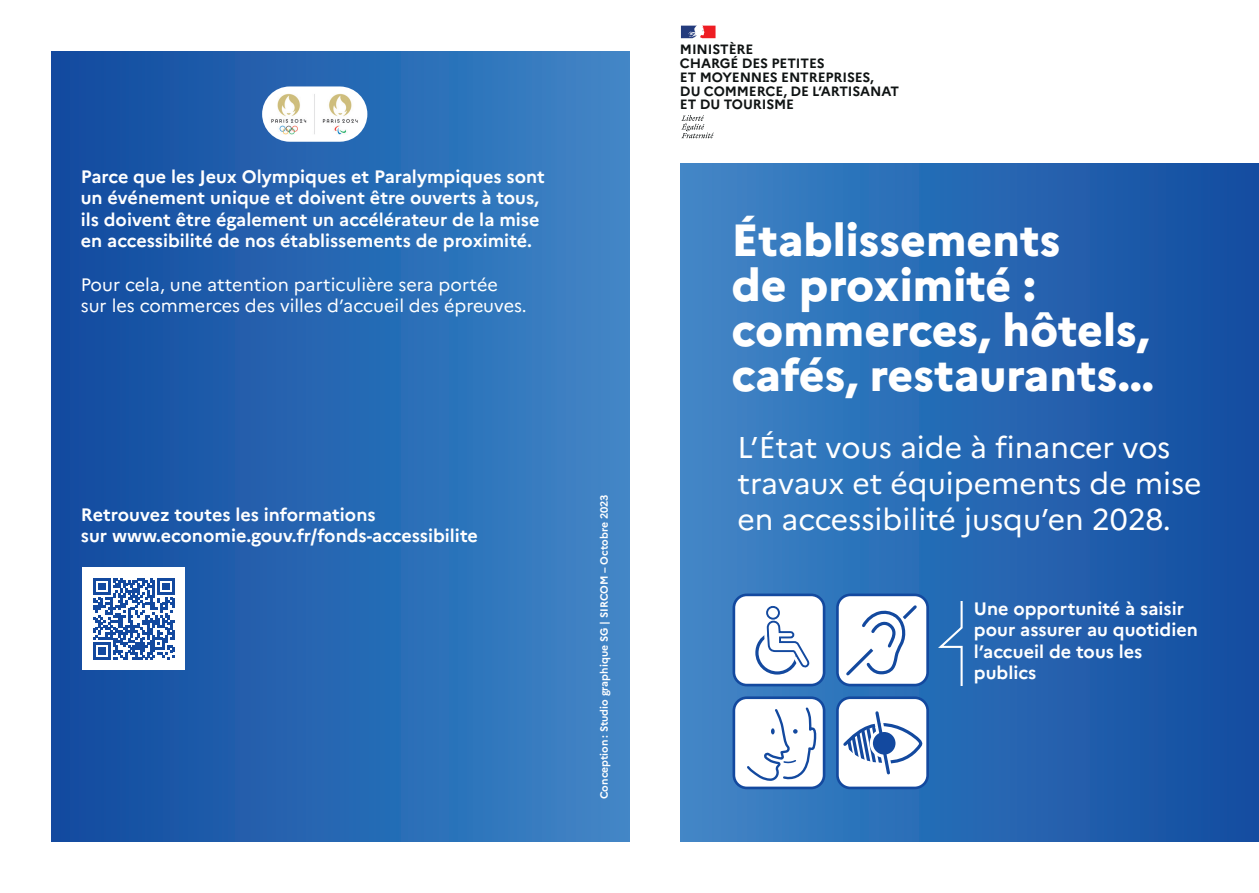
<style>
.page{position:relative;width:1259px;height:893px;background:#fff}
.page>*{position:absolute;margin:0;border:0;box-sizing:border-box;transform-origin:0 0}
.t1{font:800 45px/45px "Marianne";color:#fff}
.t2{font:30px/36px "Marianne";color:#fff}
.t3{font:700 18px/21.6px "Marianne";color:#fff}
.t4{font:18px/21.6px "Marianne";color:#fff}
.t5{font:700 13.5px/13.8px "Marianne";letter-spacing:-.01em;color:#0f1313}
._04-note-6_5pt{font:700 10.5px "Marianne";color:#fff}
</style>
<div class="page">
<div style="left:680px;top:164px;width:579px;height:678px;background:linear-gradient(to right,#3e86c7,#124ca0)"></div>
<div style="left:51px;top:51px;width:578px;height:791px;background:linear-gradient(to right,#114a9f,#3e86c6)"></div>
<svg style="left:681px;top:115px;width:33px;height:23px"></svg>
<svg style="left:681px;top:26px;width:34px;height:12px"></svg>
<svg style="left:938px;top:601px;width:24px;height:84px;background:#3878bb"></svg>
<div style="left:734px;top:595px;width:90px;height:90px;background:#fff;border-radius:13px"></div>
<div style="left:732px;top:594px;width:93px;height:92px;border:3px solid #13499f;border-radius:13px"></div>
<div style="left:766px;top:606px;width:14px;height:14px;border:2px solid #13499f;border-radius:50%"></div>
<svg style="left:755px;top:620px;width:55px;height:55px"></svg>
<div style="left:837px;top:595px;width:90px;height:90px;background:#fff;border-radius:13px"></div>
<div style="left:836px;top:594px;width:93px;height:92px;border:3px solid #13499f;border-radius:13px"></div>
<svg style="left:846px;top:605px;width:71px;height:71px"></svg>
<div style="left:837px;top:698px;width:90px;height:90px;background:#fff;border-radius:13px"></div>
<div style="left:836px;top:696px;width:93px;height:93px;border:3px solid #13499f;border-radius:13px"></div>
<div style="left:734px;top:698px;width:90px;height:90px;background:#fff;border-radius:13px"></div>
<div style="left:732px;top:696px;width:93px;height:93px;border:3px solid #13499f;border-radius:13px"></div>
<svg style="left:843px;top:711px;width:80px;height:64px"></svg>
<svg style="left:747px;top:707px;width:69px;height:74px"></svg>
<div style="left:83px;top:568px;width:102px;height:102px;background:#fff"></div>
<svg style="left:93px;top:578px;width:82px;height:82px"></svg>
<img style="left:262px;top:86px;width:105px;height:56px">
<p class="t3" style="left:81px;top:165px;width:465px">Parce que les Jeux Olympiques et Paralympiques sont un événement unique et doivent être ouverts à tous, ils doivent être également un accélérateur de la mise en accessibilité de nos établissements de proximité.</p>
<p class="t4" style="left:81px;top:273px;width:447px">Pour cela, une attention particulière sera portée sur les commerces des villes d’accueil des épreuves.</p>
<p class="t3" style="left:81px;top:503px;width:296px">Retrouvez toutes les informations</p>
<p class="t3" style="left:81px;top:525px;width:399px">sur www.economie.gouv.fr/fonds-accessibilite</p>
<p class="_04-note-6_5pt" style="left:598px;top:799px;width:306px;rotate:-90deg">Conception: Studio graphique SG | SIRCOM – Octobre 2023</p>
<p class="t5" style="left:680px;top:42px;width:221px">MINISTÈRE<br>CHARGÉ DES PETITES<br>ET MOYENNES ENTREPRISES,<br>DU COMMERCE, DE L’ARTISANAT<br>ET DU TOURISME</p>
<p class="t1" style="left:731px;top:218px;width:424px">Établissements<br>de proximité : commerces, hôtels, cafés, restaurants...</p>
<p class="t2" style="left:737px;top:430px;width:466px">L’État vous aide à financer vos travaux et équipements de mise en accessibilité jusqu’en 2028.</p>
<p class="t3" style="left:974px;top:597px;width:212px">Une opportunité à saisir</p>
<p class="t3" style="left:974px;top:619px;width:225px">pour assurer au quotidien l’accueil de tous les publics</p>
</div>
